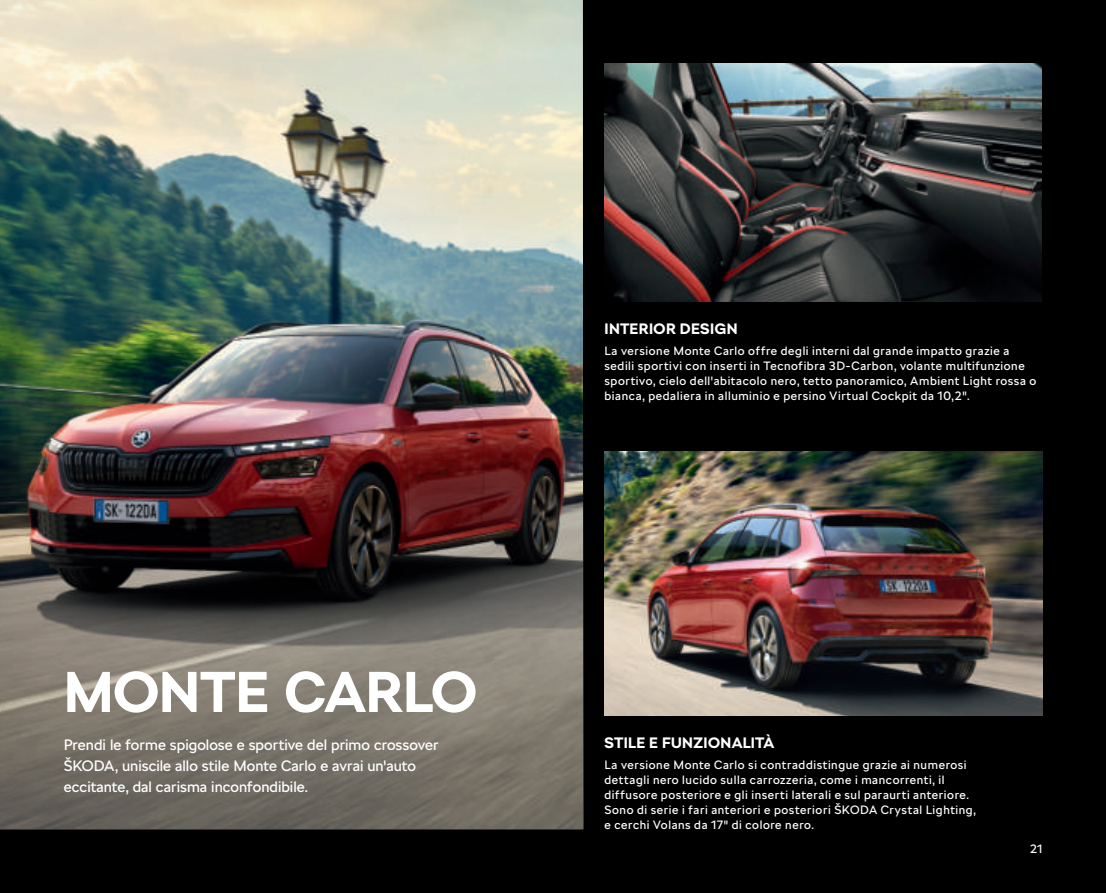
<style>
.page{position:relative;width:1106px;height:893px;background:#000}
.page>*{position:absolute;margin:0;border:0;box-sizing:border-box;transform-origin:0 0}
.t1{font:700 57px "SKODA Next";color:#fff}
.t2{font:15px/21px "SKODA Next";color:#fff}
.t3{font:700 15px "SKODA Next";letter-spacing:.03em;color:#fff}
.t4{font:12px/15px "SKODA Next";letter-spacing:.05em;color:#fff}
</style>
<div class="page">
<img style="left:604px;top:64px;width:437px;height:238px">
<img style="left:0;top:0;width:583px;height:829px">
<img style="left:604px;top:451px;width:438px;height:264px">
<h1 class="t1" style="left:64px;top:660px;width:414px">MONTE CARLO</h1>
<p class="t2" style="left:64px;top:734px;width:376px">Prendi le forme spigolose e sportive del primo crossover<br>ŠKODA, uniscile allo stile Monte Carlo e avrai un'auto eccitante, dal carisma inconfondibile.</p>
<p class="t3" style="left:604px;top:320px;width:135px">INTERIOR DESIGN</p>
<p class="t4" style="left:604px;top:343px;width:433px">La versione Monte Carlo offre degli interni dal grande impatto grazie a sedili sportivi con inserti in Tecnofibra 3D-Carbon, volante multifunzione sportivo, cielo dell'abitacolo nero, tetto panoramico, Ambient Light rossa o bianca, pedaliera in alluminio e persino Virtual Cockpit da 10,2".</p>
<p class="t3" style="left:604px;top:734px;width:171px">STILE E FUNZIONALITÀ</p>
<p class="t4" style="left:604px;top:757px;width:373px">La versione Monte Carlo si contraddistingue grazie ai numerosi dettagli nero lucido sulla carrozzeria, come i mancorrenti, il diffusore posteriore e gli inserti laterali e sul paraurti anteriore.<br>Sono di serie i fari anteriori e posteriori ŠKODA Crystal Lighting, e cerchi Volans da 17" di colore nero.</p>
<p class="t4" style="left:1030px;top:841px;width:13px">21</p>
</div>
